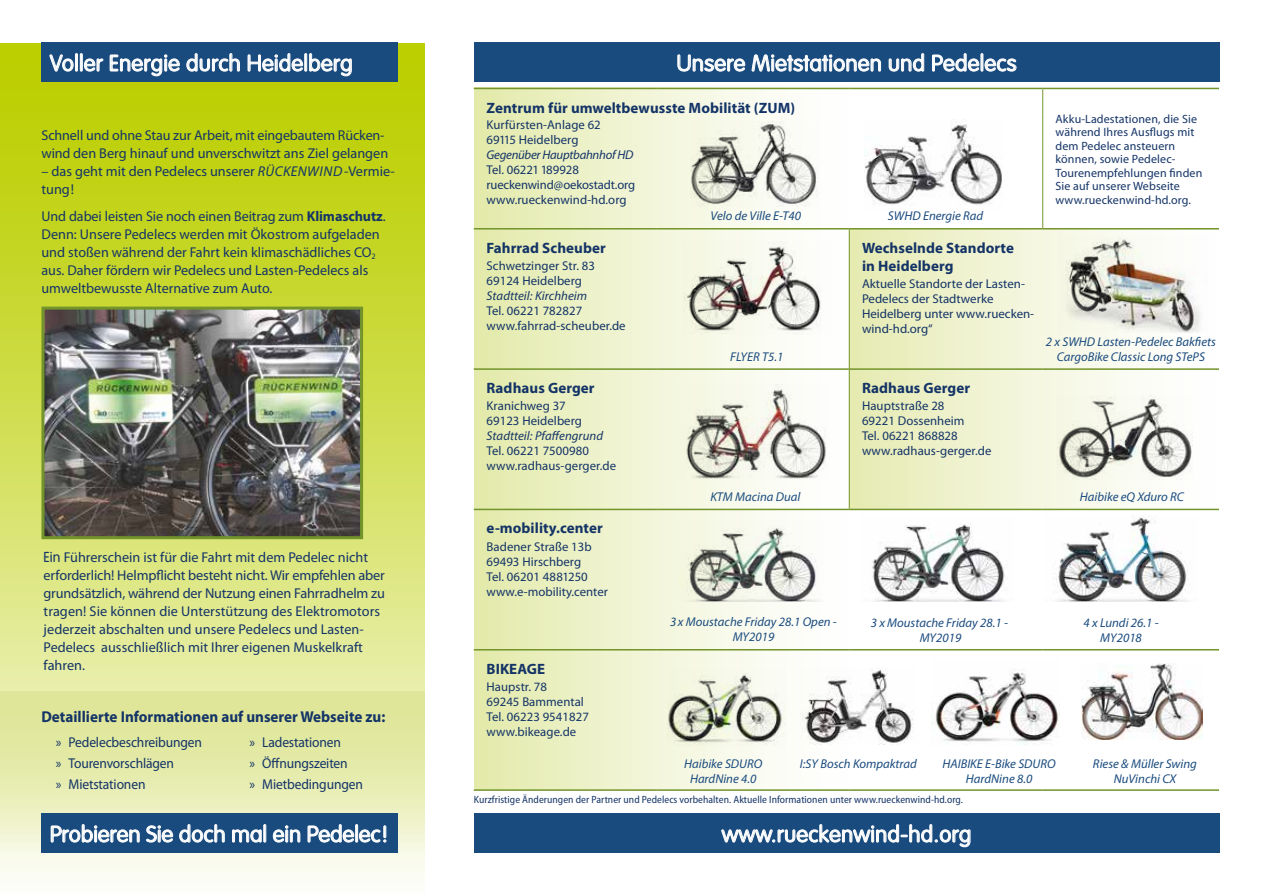
<style>
.page{position:relative;width:1263px;height:893px;background:#fff}
.page>*{position:absolute;margin:0;border:0;box-sizing:border-box;transform-origin:0 0}
.t1{font:300 22.5px "VAG Rounded";letter-spacing:.01em;color:#fff}
.t2{font:700 15.75px "Myriad Pro";color:#143467;scale:.96 1}
.t3{font:700 15px/18px "Myriad Pro";letter-spacing:.005em;color:#143467}
.t4{font:14.25px/18px "Myriad Pro";color:#143467}
.t5{font:14.25px/21px "Myriad Pro";color:#143467;scale:.95 1}
.t6{font:12.75px/15px "Myriad Pro";letter-spacing:.005em;color:#143467}
.t7{font:italic 12.75px/15.3px "Myriad Pro";color:#1a4b7e;text-align:center}
.t8{font:italic 12.75px "Myriad Pro";letter-spacing:.005em;color:#143467}
.t9{font:italic 12.75px "Myriad Pro";letter-spacing:-.02em;color:#143467}
.t10{font:12px/13.5px "Myriad Pro";letter-spacing:.01em;color:#143467}
.t11{font:semi-condensed 10.5px "Myriad Pro";letter-spacing:.005em;color:#143467}
.s1{font-style:italic}
.s2{font-weight:700}
.s3{font-family:"VAG Rounded";font-weight:300}
</style>
<div class="page">
<div style="left:474px;top:88px;width:376px;height:702px;background:linear-gradient(to right,#e4ebad,#fff)"></div>
<svg style="left:0;top:43px;width:424px;height:839px;background:#d1de54"></svg>
<div style="left:0;top:691px;width:424px;height:162px;background:linear-gradient(to bottom,#dbe38b,#f4f6d9)"></div>
<div style="left:850px;top:229px;width:366px;height:280px;background:linear-gradient(to right,#e7ecb5,#fff)"></div>
<div style="left:474px;top:43px;width:745px;height:39px;background:#1a4b7e"></div>
<svg style="left:677px;top:54px;width:68px;height:18px"></svg>
<svg style="left:751px;top:54px;width:130px;height:18px"></svg>
<svg style="left:889px;top:53px;width:35px;height:19px"></svg>
<svg style="left:932px;top:53px;width:85px;height:19px"></svg>
<div style="left:41px;top:813px;width:357px;height:40px;background:#1a4b7e"></div>
<svg style="left:51px;top:824px;width:89px;height:19px"></svg>
<svg style="left:146px;top:825px;width:27px;height:18px"></svg>
<svg style="left:179px;top:824px;width:46px;height:19px"></svg>
<svg style="left:232px;top:829px;width:30px;height:14px"></svg>
<div style="left:263px;top:824px;width:3px;height:18px;border:1px solid #fff"></div>
<svg style="left:273px;top:825px;width:27px;height:18px"></svg>
<svg style="left:307px;top:824px;width:79px;height:19px"></svg>
<div style="left:41px;top:43px;width:357px;height:39px;background:#1a4b7e"></div>
<svg style="left:49px;top:54px;width:25px;height:18px"></svg>
<div style="left:75px;top:53px;width:3px;height:18px;border:1px solid #fff"></div>
<div style="left:80px;top:53px;width:3px;height:18px;border:1px solid #fff"></div>
<svg style="left:84px;top:58px;width:19px;height:14px"></svg>
<svg style="left:110px;top:54px;width:70px;height:22px"></svg>
<svg style="left:186px;top:53px;width:54px;height:19px"></svg>
<svg style="left:247px;top:53px;width:56px;height:19px"></svg>
<div style="left:304px;top:53px;width:3px;height:18px;border:1px solid #fff"></div>
<svg style="left:309px;top:53px;width:43px;height:23px"></svg>
<div style="left:474px;top:813px;width:745px;height:40px;background:#1a4b7e"></div>
<svg style="left:721px;top:824px;width:250px;height:23px"></svg>
<img style="left:45px;top:311px;width:314px;height:224px">
<div style="left:41px;top:307px;width:322px;height:232px;border:3px solid #72942a"></div>
<hr style="left:474px;top:228px;width:184px;height:2px;background:#72942a">
<hr style="left:658px;top:228px;width:191px;height:2px;background:#72942a">
<hr style="left:849px;top:228px;width:194px;height:2px;background:#72942a">
<hr style="left:1043px;top:228px;width:176px;height:2px;background:#72942a">
<hr style="left:474px;top:509px;width:184px;height:1px;background:#72942a">
<hr style="left:658px;top:509px;width:191px;height:1px;background:#72942a">
<hr style="left:849px;top:509px;width:194px;height:1px;background:#72942a">
<hr style="left:1043px;top:509px;width:176px;height:1px;background:#72942a">
<hr style="left:474px;top:649px;width:184px;height:1px;background:#72942a">
<hr style="left:658px;top:649px;width:191px;height:1px;background:#72942a">
<hr style="left:849px;top:649px;width:194px;height:1px;background:#72942a">
<hr style="left:1043px;top:649px;width:176px;height:1px;background:#72942a">
<hr style="left:474px;top:368px;width:184px;height:2px;background:#72942a">
<hr style="left:658px;top:368px;width:191px;height:2px;background:#72942a">
<hr style="left:850px;top:368px;width:193px;height:2px;background:#72942a">
<hr style="left:1043px;top:368px;width:176px;height:2px;background:#72942a">
<hr style="left:474px;top:789px;width:184px;height:2px;background:#72942a">
<hr style="left:658px;top:789px;width:191px;height:2px;background:#72942a">
<hr style="left:849px;top:789px;width:194px;height:2px;background:#72942a">
<hr style="left:1043px;top:789px;width:176px;height:2px;background:#72942a">
<hr style="left:474px;top:88px;width:184px;height:1px;background:#72942a">
<hr style="left:658px;top:88px;width:191px;height:1px;background:#72942a">
<hr style="left:849px;top:88px;width:194px;height:1px;background:#72942a">
<hr style="left:1043px;top:88px;width:176px;height:1px;background:#72942a">
<hr style="left:849px;top:230px;width:1px;height:139px;background:#72942a">
<hr style="left:849px;top:369px;width:1px;height:140px;background:#72942a">
<svg style="left:1042px;top:89px;width:1px;height:54px"></svg>
<hr style="left:1042px;top:143px;width:1px;height:85px;background:#72942a">
<img style="left:865px;top:120px;width:137px;height:85px">
<img style="left:679px;top:383px;width:150px;height:97px">
<img style="left:1057px;top:395px;width:135px;height:84px">
<img style="left:1059px;top:235px;width:149px;height:98px">
<img style="left:667px;top:669px;width:119px;height:78px">
<img style="left:683px;top:242px;width:147px;height:92px">
<img style="left:871px;top:524px;width:134px;height:77px">
<img style="left:1056px;top:517px;width:131px;height:84px">
<img style="left:801px;top:668px;width:113px;height:76px">
<img style="left:932px;top:669px;width:127px;height:76px">
<img style="left:1082px;top:664px;width:120px;height:76px">
<img style="left:690px;top:121px;width:128px;height:86px">
<img style="left:679px;top:519px;width:146px;height:83px">
<h1 class="t1" style="left:50px;top:50px;width:304px">Voller Energie durch Heidelberg</h1>
<p class="t4" style="left:41px;top:127px;width:348px">Schnell und ohne Stau zur Arbeit, mit eingebautem Rücken&shy;wind den Berg hinauf und unverschwitzt ans Ziel gelangen</p>
<p class="t4" style="left:41px;top:163px;width:355px">– das geht mit den Pedelecs unserer <span class="s1">RÜCKENWIND</span>-Vermie&shy;tung!</p>
<p class="t4" style="left:41px;top:207px;width:346px">Und dabei leisten Sie noch einen Beitrag zum <span class="s2">Klimaschutz</span>.<br>Denn: Unsere Pedelecs werden mit Ökostrom aufgeladen und stoßen während der Fahrt kein klimaschädliches CO<sub>2 </sub>aus. Daher fördern wir Pedelecs und Lasten-Pedelecs als umweltbewusste Alternative zum Auto.</p>
<p class="t4" style="left:44px;top:548px;width:343px"><span class="s3">Ein</span> Führerschein ist für die Fahrt mit dem Pedelec nicht erforderlich! Helmpflicht besteht nicht. Wir empfehlen aber grundsätzlich, während der Nutzung einen Fahrradhelm zu tragen! Sie können die Unterstützung des Elektromotors jederzeit abschalten und unsere Pedelecs und Lasten-Pedelecs ausschließlich mit Ihrer eigenen Muskelkraft fahren.</p>
<p class="t2" style="left:41px;top:706px;width:360px">Detaillierte Informationen auf unserer Webseite zu:</p>
<p class="t5" style="left:56px;top:732px;width:156px">» Pedelecbeschreibungen » Tourenvorschlägen<br>» Mietstationen</p>
<p class="t5" style="left:249px;top:732px;width:121px">» Ladestationen<br>» Öffnungszeiten<br>» Mietbedingungen</p>
<h1 class="t1" style="left:50px;top:821px;width:340px">Probieren Sie doch mal ein Pedelec!</h1>
<h1 class="t1" style="left:677px;top:50px;width:341px">Unsere Mietstationen und Pedelecs</h1>
<p class="t3" style="left:486px;top:98px;width:310px">Zentrum für umweltbewusste Mobilität (ZUM)</p>
<p class="t6" style="left:486px;top:118px;width:116px">Kurfürsten-Anlage 62<br>69115 Heidelberg</p>
<p class="t9" style="left:486px;top:148px;width:148px">Gegenüber Hauptbahnhof HD</p>
<p class="t6" style="left:486px;top:163px;width:150px">Tel. 06221 189928 rueckenwind@oekostadt.org www.rueckenwind-hd.org</p>
<p class="t3" style="left:486px;top:238px;width:121px">Fahrrad Scheuber</p>
<p class="t6" style="left:486px;top:258px;width:110px">Schwetzinger Str. 83<br>69124 Heidelberg</p>
<p class="t8" style="left:486px;top:289px;width:102px">Stadtteil: Kirchheim</p>
<p class="t6" style="left:486px;top:303px;width:141px">Tel. 06221 782827 www.fahrrad-scheuber.de</p>
<p class="t3" style="left:486px;top:379px;width:110px">Radhaus Gerger</p>
<p class="t6" style="left:486px;top:399px;width:97px">Kranichweg 37<br>69123 Heidelberg</p>
<p class="t8" style="left:486px;top:429px;width:118px">Stadtteil: Pfaffengrund</p>
<p class="t6" style="left:486px;top:444px;width:131px">Tel. 06221 7500980 www.radhaus-gerger.de</p>
<p class="t3" style="left:486px;top:519px;width:118px">e-mobility.center</p>
<p class="t6" style="left:486px;top:539px;width:123px">Badener Straße 13b<br>69493 Hirschberg<br>Tel. 06201 4881250 www.e-mobility.center</p>
<p class="t3" style="left:486px;top:659px;width:60px">BIKEAGE</p>
<p class="t6" style="left:486px;top:679px;width:104px">Haupstr. 78<br>69245 Bammental<br>Tel. 06223 9541827 www.bikeage.de</p>
<p class="t7" style="left:711px;top:209px;width:92px">Velo de Ville E-T40</p>
<p class="t7" style="left:730px;top:349px;width:55px">FLYER T5.1</p>
<p class="t7" style="left:710px;top:489px;width:92px">KTM Macina Dual</p>
<p class="t7" style="left:670px;top:614px;width:168px">3 x Moustache Friday 28.1 Open -<br>MY2019</p>
<p class="t7" style="left:888px;top:209px;width:97px">SWHD Energie Rad</p>
<p class="t3" style="left:862px;top:238px;width:154px">Wechselnde Standorte in Heidelberg</p>
<p class="t6" style="left:862px;top:276px;width:174px">Aktuelle Standorte der Lasten-<br>Pedelecs der Stadtwerke<br>Heidelberg unter www.ruecken&shy;wind-hd.org“</p>
<p class="t3" style="left:862px;top:379px;width:110px">Radhaus Gerger</p>
<p class="t6" style="left:862px;top:399px;width:131px">Hauptstraße 28<br>69221 Dossenheim<br>Tel. 06221 868828 www.radhaus-gerger.de</p>
<p class="t10" style="left:1055px;top:112px;width:148px">Akku-Ladestationen, die Sie während Ihres Ausflugs mit dem Pedelec ansteuern können, sowie Pedelec-<br>Tourenempfehlungen finden<br>Sie auf unserer Webseite www.rueckenwind-hd.org.</p>
<p class="t7" style="left:1046px;top:334px;width:171px">2 x SWHD Lasten-Pedelec Bakfiets<br>CargoBike Classic Long STePS</p>
<p class="t7" style="left:1080px;top:489px;width:106px">Haibike eQ Xduro RC</p>
<p class="t7" style="left:871px;top:615px;width:139px">3 x Moustache Friday 28.1 -<br>MY2019</p>
<p class="t7" style="left:1083px;top:615px;width:77px">4 x Lundi 26.1 -<br>MY2018</p>
<p class="t7" style="left:684px;top:756px;width:80px">Haibike SDURO<br>HardNine 4.0</p>
<p class="t7" style="left:800px;top:756px;width:118px">I:SY Bosch Kompaktrad</p>
<p class="t7" style="left:942px;top:756px;width:115px">HAIBIKE E-Bike SDURO<br>HardNine 8.0</p>
<p class="t7" style="left:1093px;top:756px;width:106px">Riese &amp; Müller Swing<br>NuVinchi CX</p>
<p class="t11" style="left:474px;top:793px;width:491px">Kurzfristige Änderungen der Partner und Pedelecs vorbehalten. Aktuelle Informationen unter www.rueckenwind-hd.org.</p>
<h1 class="t1" style="left:722px;top:821px;width:251px">www.rueckenwind-hd.org</h1>
</div>
